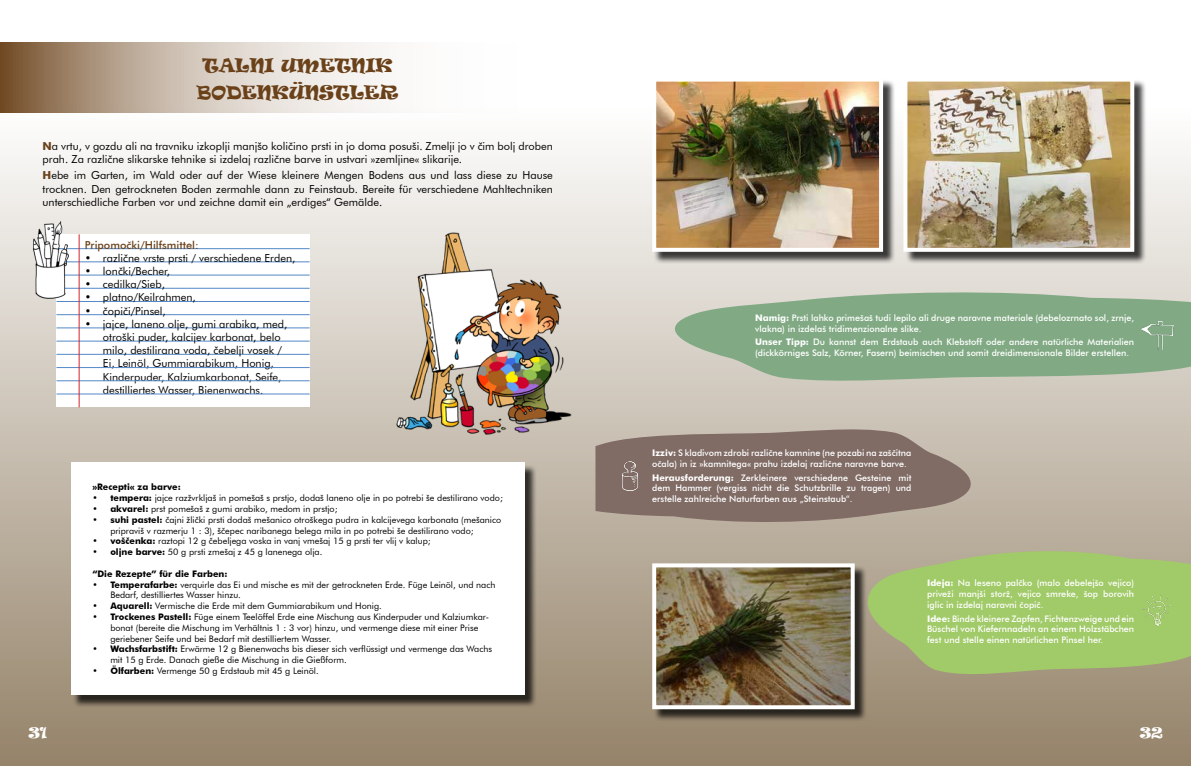
<style>
.page{position:relative;width:1191px;height:766px;background:#fff}
.page>*{position:absolute;margin:0;border:0;box-sizing:border-box;transform-origin:0 0}
.t1{font:18px/27.3px "Ravie";color:#6a4119;text-align:center}
.t2{font:14px "Ravie";color:#fff}
.t3{font:11px/13.2px "Futura BT";color:#000}
.t4{font:500 11px "Futura BT";color:#6a4119}
.t5{font:9px/10.8px "Futura BT";color:#000}
.t6{font:500 9px/10.8px "Futura BT";color:#fff}
.t7{font:700 9px "Futura BT";color:#000}
.s1{font-weight:700;color:#6a4119}
.s2{font-weight:700}
</style>
<div class="page">
<div style="left:0;top:0;width:1191px;height:765px;background:linear-gradient(to bottom,#fff,#97856c)"></div>
<svg style="left:0;top:43px;width:595px;height:70px"></svg>
<div style="left:72px;top:464px;width:465px;height:243px;background:#000;opacity:.75"></div>
<div style="left:71px;top:462px;width:453px;height:232px;background:#fff"></div>
<div style="left:56px;top:234px;width:254px;height:173px;background:#fff"></div>
<hr style="left:56px;top:354px;width:254px;height:1px;background:#5388c7">
<hr style="left:56px;top:341px;width:254px;height:1px;background:#5388c7">
<hr style="left:56px;top:327px;width:254px;height:1px;background:#5388c7">
<hr style="left:56px;top:314px;width:254px;height:1px;background:#5388c7">
<hr style="left:56px;top:301px;width:254px;height:1px;background:#5388c7">
<hr style="left:56px;top:288px;width:254px;height:1px;background:#5388c7">
<hr style="left:56px;top:275px;width:254px;height:1px;background:#5388c7">
<hr style="left:56px;top:261px;width:254px;height:1px;background:#5388c7">
<hr style="left:56px;top:248px;width:254px;height:1px;background:#5388c7">
<img style="left:32px;top:220px;width:38px;height:79px">
<div style="left:905px;top:79px;width:241px;height:185px;background:#000;opacity:.75"></div>
<img style="left:908px;top:83px;width:221px;height:164px">
<div style="left:903px;top:78px;width:231px;height:174px;border:4px solid #fff"></div>
<div style="left:653px;top:79px;width:242px;height:185px;background:#000;opacity:.75"></div>
<img style="left:657px;top:83px;width:221px;height:164px">
<div style="left:652px;top:78px;width:231px;height:174px;border:4px solid #fff"></div>
<div style="left:653px;top:564px;width:214px;height:157px;background:#000;opacity:.75"></div>
<img style="left:657px;top:568px;width:192px;height:136px">
<div style="left:652px;top:563px;width:202px;height:146px;border:4px solid #fff"></div>
<svg style="left:595px;top:425px;width:391px;height:99px;fill:#806b65"></svg>
<svg style="left:653px;top:290px;width:538px;height:94px;fill:#81aa84"></svg>
<img style="left:620px;top:460px;width:19px;height:31px">
<img style="left:1139px;top:320px;width:34px;height:30px">
<svg style="left:854px;top:547px;width:337px;height:132px;fill:#a1ca68"></svg>
<img style="left:1142px;top:595px;width:29px;height:31px">
<img style="left:392px;top:227px;width:187px;height:210px">
<hr style="left:56px;top:394px;width:254px;height:1px;background:#5388c7">
<hr style="left:56px;top:380px;width:254px;height:1px;background:#5388c7">
<hr style="left:56px;top:367px;width:254px;height:1px;background:#5388c7">
<hr style="left:79px;top:234px;width:1px;height:173px;background:#d2232a">
<h1 class="t1" style="left:197px;top:51px;width:203px">TALNI UMETNIK<br>BODENKÜNSTLER</h1>
<p class="t3" style="left:43px;top:139px;width:512px"><span class="s1">N</span>a vrtu, v gozdu ali na travniku izkoplji manjšo količino prsti in jo doma posuši. Zmelji jo v čim bolj droben prah. Za različne slikarske tehnike si izdelaj različne barve in ustvari »zemljine« slikarije.</p>
<p class="t3" style="left:43px;top:169px;width:512px;text-align:justify"><span class="s1">H</span>ebe im Garten, im Wald oder auf der Wiese kleinere Mengen Bodens aus und lass diese zu Hause trocknen. Den getrockneten Boden zermahle dann zu Feinstaub. Bereite für verschiedene Mahltechniken unterschiedliche Farben vor und zeichne damit ein „erdiges“ Gemälde.</p>
<p class="t4" style="left:85px;top:238px;width:115px">Pripomočki/Hilfsmittel:</p>
<p class="t3" style="left:85px;top:251px;width:212px">• različne vrste prsti / verschiedene Erden,</p>
<p class="t3" style="left:85px;top:264px;width:87px">• lončki/Becher,</p>
<p class="t3" style="left:85px;top:277px;width:81px">• cedilka/Sieb,</p>
<p class="t3" style="left:85px;top:291px;width:112px">• platno/Keilrahmen,</p>
<p class="t3" style="left:85px;top:304px;width:82px">• čopiči/Pinsel,</p>
<p class="t3" style="left:103px;top:317px;width:186px;text-indent:-18px">• jajce, laneno olje, gumi arabika, med, otroški puder, kalcijev karbonat, belo milo, destilirana voda, čebelji vosek / Ei, Leinöl, Gummiarabikum, Honig, Kinderpuder, Kalziumkarbonat, Seife, destilliertes Wasser, Bienenwachs.</p>
<p class="t7" style="left:92px;top:481px;width:90px">»Recepti« za barve:</p>
<p class="t5" style="left:92px;top:492px;width:412px"><span class="s2">• tempera:</span> jajce razžvrkljaš in pomešaš s prstjo, dodaš laneno olje in po potrebi še destilirano vodo;</p>
<p class="t5" style="left:92px;top:503px;width:247px"><span class="s2">• akvarel:</span> prst pomešaš z gumi arabiko, medom in prstjo;</p>
<p class="t5" style="left:110px;top:514px;width:392px;text-indent:-18px"><span class="s2">• suhi pastel:</span> čajni žlički prsti dodaš mešanico otroškega pudra in kalcijevega karbonata (mešanico pripraviš v razmerju 1 : 3), ščepec naribanega belega mila in po potrebi še destilirano vodo;</p>
<p class="t5" style="left:92px;top:535px;width:340px"><span class="s2">• voščenka:</span> raztopi 12 g čebeljega voska in vanj vmešaj 15 g prsti ter vlij v kalup;</p>
<p class="t5" style="left:92px;top:546px;width:231px"><span class="s2">• oljne barve:</span> 50 g prsti zmešaj z 45 g lanenega olja.</p>
<p class="t7" style="left:92px;top:568px;width:137px">“Die Rezepte” für die Farben:</p>
<p class="t5" style="left:110px;top:578px;width:386px;text-indent:-18px"><span class="s2">• Temperafarbe:</span> verquirle das Ei und mische es mit der getrockneten Erde. Füge Leinöl, und nach<br>Bedarf, destilliertes Wasser hinzu.</p>
<p class="t5" style="left:92px;top:600px;width:291px"><span class="s2">• Aquarell:</span> Vermische die Erde mit dem Gummiarabikum und Honig.</p>
<p class="t5" style="left:110px;top:611px;width:380px;text-indent:-18px"><span class="s2">• Trockenes Pastell:</span> Füge einem Teelöffel Erde eine Mischung aus Kinderpuder und Kalziumkar&shy;bonat (bereite die Mischung im Verhältnis 1 : 3 vor) hinzu, und vermenge diese mit einer Prise geriebener Seife und bei Bedarf mit destilliertem Wasser.</p>
<p class="t5" style="left:110px;top:643px;width:383px;text-indent:-18px"><span class="s2">• Wachsfarbstift:</span> Erwärme 12 g Bienenwachs bis dieser sich verflüssigt und vermenge das Wachs mit 15 g Erde. Danach gieße die Mischung in die Gießform.</p>
<p class="t5" style="left:92px;top:665px;width:228px"><span class="s2">• Ölfarben:</span> Vermenge 50 g Erdstaub mit 45 g Leinöl.</p>
<p class="t6" style="left:755px;top:312px;width:380px"><span class="s2">Namig:</span> Prsti lahko primešaš tudi lepilo ali druge naravne materiale (debelozrnato sol, zrnje, vlakna) in izdelaš tridimenzionalne slike.</p>
<p class="t6" style="left:755px;top:336px;width:380px"><span class="s2">Unser Tipp:</span> Du kannst dem Erdstaub auch Klebstoff oder andere natürliche Materialien (dickkörniges Salz, Körner, Fasern) beimischen und somit dreidimensionale Bilder erstellen.</p>
<p class="t6" style="left:652px;top:447px;width:261px"><span class="s2">Izziv:</span> S kladivom zdrobi različne kamnine (ne pozabi na zaščitna očala) in iz »kamnitega« prahu izdelaj različne naravne barve.</p>
<p class="t6" style="left:652px;top:471px;width:261px;text-align:justify"><span class="s2">Herausforderung:</span> Zerkleinere verschiedene Gesteine mit dem Hammer (vergiss nicht die Schutzbrille zu tragen) und erstelle zahlreiche Naturfarben aus „Steinstaub“.</p>
<p class="t6" style="left:927px;top:577px;width:209px;text-align:justify"><span class="s2">Ideja:</span> Na leseno palčko (malo debelejšo vejico) priveži manjši storž, vejico smreke, šop borovih iglic in izdelaj naravni čopič.</p>
<p class="t6" style="left:927px;top:612px;width:209px;text-align:justify"><span class="s2">Idee:</span> Binde kleinere Zapfen, Fichtenzweige und ein Büschel von Kiefernnadeln an einem Holzstäbchen fest und stelle einen natürlichen Pinsel her.</p>
<h2 class="t2" style="left:28px;top:722px;width:20px">31</h2>
<h2 class="t2" style="left:1140px;top:722px;width:24px">32</h2>
</div>
